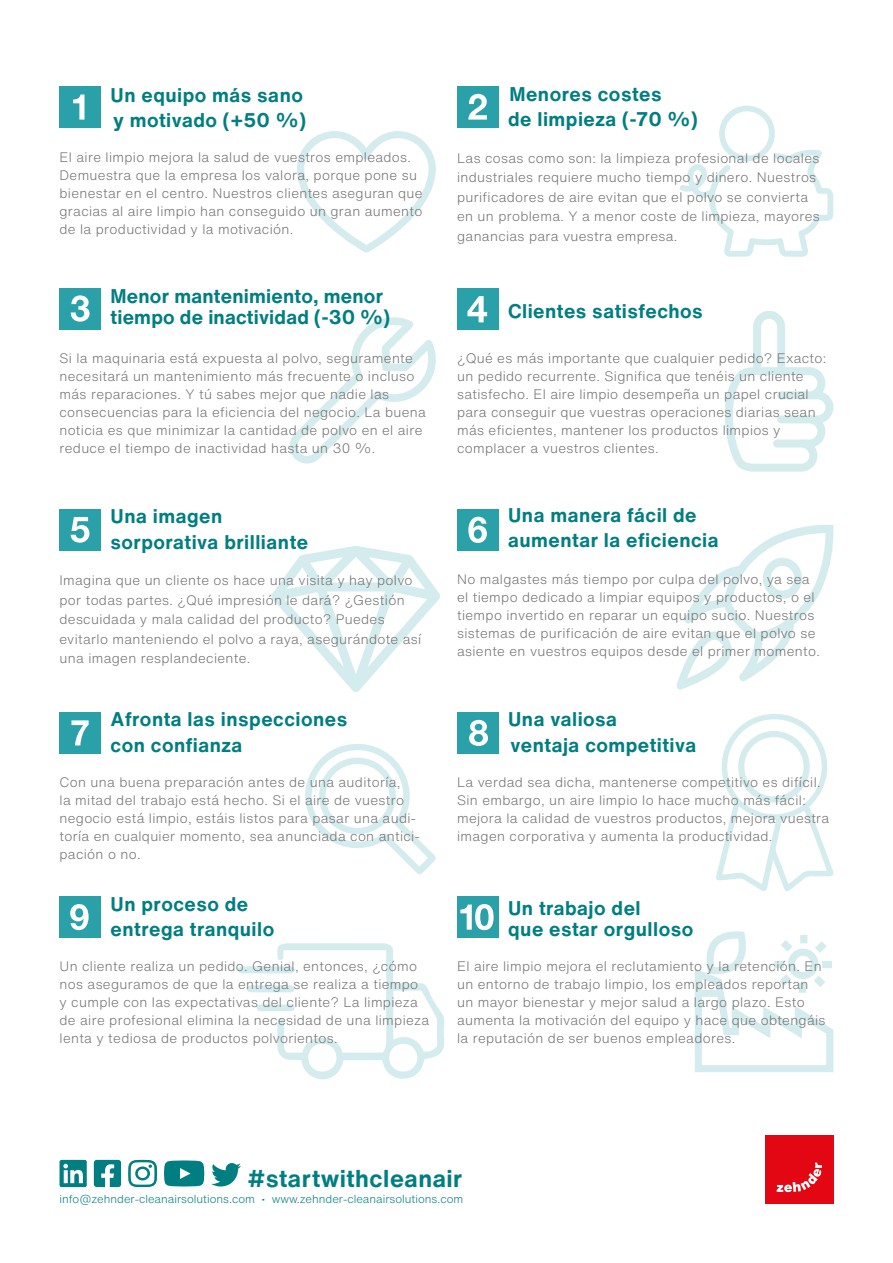
<style>
.page{position:relative;width:893px;height:1263px;background:#fff}
.page>*{position:absolute;margin:0;border:0;box-sizing:border-box;transform-origin:0 0}
.t1{font:700 24px "Helvetica Now Text";letter-spacing:.02em;color:#007e81}
.t2{font:700 19.5px/25.5px "Helvetica Now Text";letter-spacing:.025em;color:#007e81}
.t3{font:300 13.5px/18px "Helvetica Now Text";letter-spacing:.025em;color:#706f6f}
.t4{font:300 11.4px "Helvetica Now Text";color:#007e81}
</style>
<div class="page">
<svg style="left:271px;top:546px;width:169px;height:146px"></svg>
<svg style="left:676px;top:524px;width:158px;height:165px"></svg>
<svg style="left:694px;top:931px;width:140px;height:141px"></svg>
<svg style="left:305px;top:744px;width:131px;height:130px"></svg>
<svg style="left:238px;top:943px;width:207px;height:137px"></svg>
<svg style="left:716px;top:714px;width:118px;height:177px"></svg>
<div style="left:738px;top:731px;width:72px;height:72px;border:6px solid #2aa1a9;border-radius:50%"></div>
<svg style="left:297px;top:131px;width:139px;height:122px"></svg>
<svg style="left:725px;top:311px;width:108px;height:161px"></svg>
<svg style="left:289px;top:317px;width:147px;height:147px"></svg>
<svg style="left:680px;top:148px;width:153px;height:109px"></svg>
<div style="left:719px;top:106px;width:56px;height:55px;border:6px solid #2aa1a9;border-radius:50%"></div>
<div style="left:60px;top:509px;width:41px;height:41px;background:#2aa1a9"></div>
<svg style="left:71px;top:517px;width:18px;height:26px"></svg>
<div style="left:457px;top:509px;width:41px;height:41px;background:#2aa1a9"></div>
<svg style="left:468px;top:517px;width:19px;height:26px"></svg>
<div style="left:457px;top:896px;width:41px;height:42px;background:#2aa1a9"></div>
<svg style="left:460px;top:904px;width:34px;height:26px"></svg>
<div style="left:60px;top:712px;width:41px;height:41px;background:#2aa1a9"></div>
<svg style="left:71px;top:720px;width:18px;height:25px"></svg>
<div style="left:60px;top:896px;width:41px;height:42px;background:#2aa1a9"></div>
<svg style="left:70px;top:904px;width:19px;height:26px"></svg>
<div style="left:457px;top:712px;width:41px;height:41px;background:#2aa1a9"></div>
<svg style="left:469px;top:720px;width:19px;height:26px"></svg>
<div style="left:60px;top:87px;width:41px;height:41px;background:#2aa1a9"></div>
<svg style="left:73px;top:95px;width:11px;height:25px"></svg>
<div style="left:457px;top:289px;width:41px;height:41px;background:#2aa1a9"></div>
<svg style="left:467px;top:296px;width:20px;height:26px"></svg>
<div style="left:60px;top:289px;width:41px;height:41px;background:#2aa1a9"></div>
<svg style="left:71px;top:295px;width:19px;height:27px"></svg>
<div style="left:457px;top:87px;width:41px;height:41px;background:#2aa1a9"></div>
<svg style="left:468px;top:94px;width:19px;height:26px"></svg>
<div style="left:765px;top:1135px;width:68px;height:68px;background:#e30613"></div>
<svg style="left:777px;top:1162px;width:45px;height:30px"></svg>
<svg style="left:60px;top:1160px;width:27px;height:27px"></svg>
<svg style="left:128px;top:1160px;width:29px;height:27px"></svg>
<svg style="left:94px;top:1160px;width:27px;height:27px"></svg>
<svg style="left:164px;top:1160px;width:40px;height:26px"></svg>
<svg style="left:211px;top:1163px;width:30px;height:23px"></svg>
<h2 class="t2" style="left:111px;top:81px;width:197px">Un equipo más sano y motivado (+50 %)</h2>
<p class="t3" style="left:60px;top:148px;width:365px">El aire limpio mejora la salud de vuestros empleados.<br>Demuestra que la empresa los valora, porque pone su bienestar en el centro. Nuestros clientes aseguran que gracias al aire limpio han conseguido un gran aumento de la productividad y la motivación.</p>
<h2 class="t2" style="left:111px;top:285px;width:281px;line-height:21px">Menor mantenimiento, menor tiempo de inactividad (-30 %)</h2>
<p class="t3" style="left:60px;top:349px;width:368px">Si la maquinaria está expuesta al polvo, seguramente necesitará un mantenimiento más frecuente o incluso más reparaciones. Y tú sabes mejor que nadie las consecuencias para la eficiencia del negocio. La buena noticia es que minimizar la cantidad de polvo en el aire reduce el tiempo de inactividad hasta un 30 %.</p>
<h2 class="t2" style="left:111px;top:503px;width:199px">Una imagen sorporativa brilliante</h2>
<p class="t3" style="left:60px;top:570px;width:363px;line-height:19.5px">Imagina que un cliente os hace una visita y hay polvo por todas partes. ¿Qué impresión le dará? ¿Gestión descuidada y mala calidad del producto? Puedes evitarlo manteniendo el polvo a raya, asegurándote así una imagen resplandeciente.</p>
<h2 class="t2" style="left:111px;top:706px;width:238px">Afronta las inspecciones con confianza</h2>
<p class="t3" style="left:60px;top:773px;width:362px">Con una buena preparación antes de una auditoría,<br>la mitad del trabajo está hecho. Si el aire de vuestro negocio está limpio, estáis listos para pasar una audi&shy;toría en cualquier momento, sea anunciada con antici&shy;pación o no.</p>
<h2 class="t2" style="left:111px;top:890px;width:165px">Un proceso de entrega tranquilo</h2>
<p class="t3" style="left:60px;top:957px;width:371px">Un cliente realiza un pedido. Genial, entonces, ¿cómo nos aseguramos de que la entrega se realiza a tiempo<br>y cumple con las expectativas del cliente? La limpieza de aire profesional elimina la necesidad de una limpieza lenta y tediosa de productos polvorientos.</p>
<h2 class="t2" style="left:508px;top:80px;width:191px">Menores costes<br>de limpieza (-70 %)</h2>
<p class="t3" style="left:457px;top:148px;width:364px;line-height:19.5px">Las cosas como son: la limpieza profesional de locales industriales requiere mucho tiempo y dinero. Nuestros purificadores de aire evitan que el polvo se convierta en un problema. Y a menor coste de limpieza, mayores ganancias para vuestra empresa.</p>
<h2 class="t2" style="left:508px;top:298px;width:196px">Clientes satisfechos</h2>
<p class="t3" style="left:457px;top:349px;width:371px">¿Qué es más importante que cualquier pedido? Exacto: un pedido recurrente. Significa que tenéis un cliente satisfecho. El aire limpio desempeña un papel crucial para conseguir que vuestras operaciones diarias sean más eficientes, mantener los productos limpios y complacer a vuestros clientes.</p>
<h2 class="t2" style="left:508px;top:502px;width:212px">Una manera fácil de aumentar la eficiencia</h2>
<p class="t3" style="left:457px;top:570px;width:364px">No malgastes más tiempo por culpa del polvo, ya sea el tiempo dedicado a limpiar equipos y productos, o el tiempo invertido en reparar un equipo sucio. Nuestros sistemas de purificación de aire evitan que el polvo se asiente en vuestros equipos desde el primer momento.</p>
<h2 class="t2" style="left:508px;top:706px;width:190px">Una valiosa<br>ventaja competitiva</h2>
<p class="t3" style="left:457px;top:773px;width:374px">La verdad sea dicha, mantenerse competitivo es difícil.<br>Sin embargo, un aire limpio lo hace mucho más fácil: mejora la calidad de vuestros productos, mejora vuestra imagen corporativa y aumenta la productividad.</p>
<h2 class="t2" style="left:508px;top:897px;width:187px;line-height:21px">Un trabajo del<br>que estar orgulloso</h2>
<p class="t3" style="left:457px;top:957px;width:370px">El aire limpio mejora el reclutamiento y la retención. En un entorno de trabajo limpio, los empleados reportan un mayor bienestar y mejor salud a largo plazo. Esto aumenta la motivación del equipo y hace que obtengáis la reputación de ser buenos empleadores.</p>
<h1 class="t1" style="left:248px;top:1160px;width:216px">#startwithcleanair</h1>
<p class="t4" style="left:60px;top:1190px;width:405px">info@zehnder-cleanairsolutions.com • www.zehnder-cleanairsolutions.com</p>
</div>
